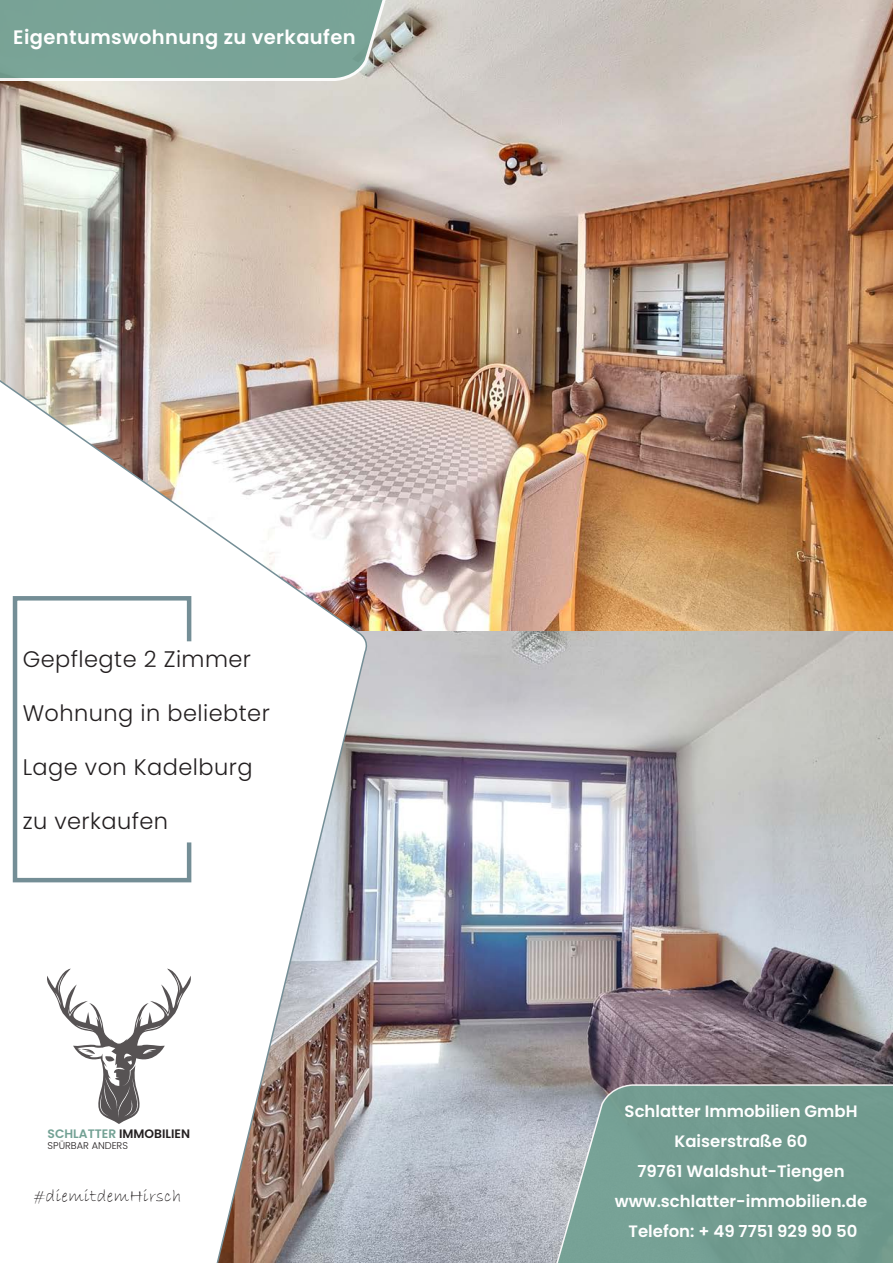
<style>
.page{position:relative;width:893px;height:1263px;background:#fff}
.page>*{position:absolute;margin:0;border:0;box-sizing:border-box;transform-origin:0 0}
.t1{font:300 22.5px "Poppins";letter-spacing:.02em;color:#231f20}
.t2{font:600 19.5px "Poppins";letter-spacing:.02em;color:#fff}
.t3{font:18px "Bradley Hand ITC";letter-spacing:.02em;color:#231f20}
.t4{font:600 16.5px "Poppins";color:#fff}
.t5{font:600 12.3px "Poppins";color:#231f20}
.t6{font:300 9.75px "Poppins";color:#231f20}
.s1{color:#73a194}
</style>
<div class="page">
<img style="left:0;top:0;width:893px;height:1263px">
<svg style="left:0;top:0;width:435px;height:82px;background:#88aa9f"></svg>
<svg style="left:536px;top:1083px;width:357px;height:180px;background:#7b9f96"></svg>
<img style="left:0;top:293px;width:370px;height:970px">
<svg style="left:11px;top:594px;width:183px;height:291px"></svg>
<svg style="left:46px;top:968px;width:145px;height:156px"></svg>
<p class="t2" style="left:13px;top:26px;width:344px">Eigentumswohnung zu verkaufen</p>
<p class="t1" style="left:23px;top:646px;width:230px">Gepflegte 2 Zimmer</p>
<p class="t1" style="left:23px;top:700px;width:249px">Wohnung in beliebter</p>
<p class="t1" style="left:23px;top:754px;width:231px">Lage von Kadelburg</p>
<p class="t1" style="left:23px;top:808px;width:147px">zu verkaufen</p>
<p class="t5" style="left:48px;top:1126px;width:144px"><span class="s1">SCHLATTER</span> IMMOBILIEN</p>
<p class="t6" style="left:48px;top:1140px;width:82px">SPÜRBAR ANDERS</p>
<p class="t3" style="left:34px;top:1184px;width:149px">#diemitdemHirsch</p>
<p class="t4" style="left:625px;top:1101px;width:234px">Schlatter Immobilien GmbH</p>
<p class="t4" style="left:674px;top:1131px;width:135px">Kaiserstraße 60</p>
<p class="t4" style="left:637px;top:1161px;width:209px">79761 Waldshut-Tiengen</p>
<p class="t4" style="left:615px;top:1191px;width:254px">www.schlatter-immobilien.de</p>
<p class="t4" style="left:629px;top:1221px;width:230px">Telefon: + 49 7751 929 90 50</p>
</div>
